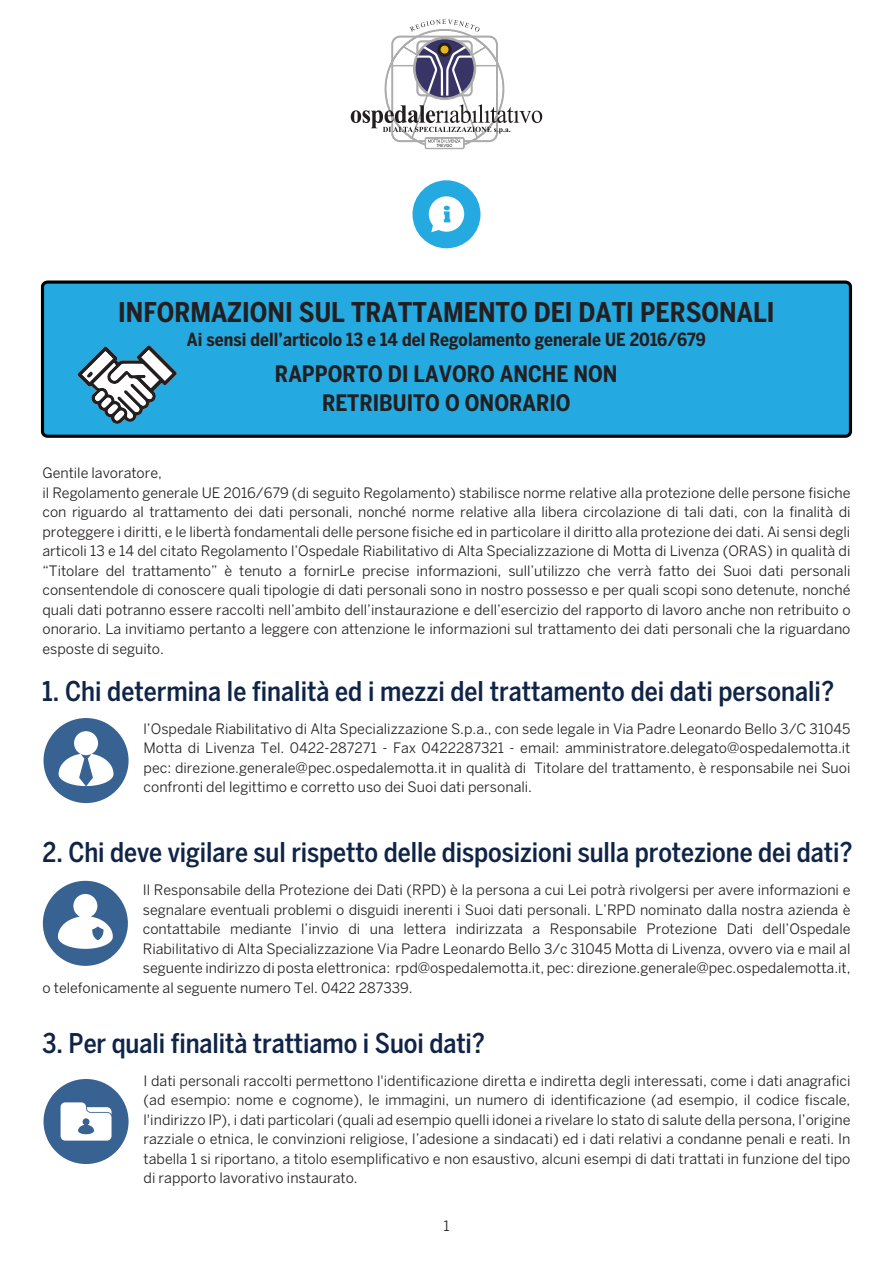
<style>
.page{position:relative;width:893px;height:1263px;background:#fff}
.page>*{position:absolute;margin:0;border:0;box-sizing:border-box;transform-origin:0 0}
.t1{font:500 condensed 27px "Benton Sans";letter-spacing:-.005em;color:#0f2447}
.t2{font:700 condensed 27px "Benton Sans";color:#231f20}
.t3{font:700 condensed 22.5px/28.5px "Benton Sans";color:#231f20;text-align:center}
.t4{font:700 condensed 18px "Benton Sans";color:#231f20}
.t5{font:14.25px/19.5px "Benton Sans";letter-spacing:-.005em;color:#231f20;text-align:justify}
</style>
<div class="page">
<div style="left:412px;top:180px;width:68px;height:68px;background:#24aae1;border-radius:50%"></div>
<div style="left:429px;top:196px;width:35px;height:36px;background:#fff;border-radius:50%"></div>
<svg style="left:431px;top:206px;width:19px;height:26px"></svg>
<svg style="left:351px;top:19px;width:191px;height:130px"></svg>
<div style="left:43px;top:282px;width:807px;height:154px;background:#24aae1;border-radius:5px"></div>
<div style="left:41px;top:280px;width:811px;height:158px;border:3px solid #000001;border-radius:5px"></div>
<div style="left:44px;top:718px;width:85px;height:85px;background:#386292;border-radius:50%"></div>
<svg style="left:59px;top:731px;width:54px;height:55px"></svg>
<div style="left:43px;top:881px;width:85px;height:85px;background:#386292;border-radius:50%"></div>
<svg style="left:58px;top:894px;width:55px;height:55px"></svg>
<svg style="left:77px;top:345px;width:100px;height:79px"></svg>
<div style="left:44px;top:1079px;width:85px;height:85px;background:#386292;border-radius:50%"></div>
<svg style="left:61px;top:1102px;width:51px;height:38px;background:#dae1ea"></svg>
<h1 class="t2" style="left:118px;top:297px;width:658px">INFORMAZIONI SUL TRATTAMENTO DEI DATI PERSONALI</h1>
<p class="t4" style="left:187px;top:329px;width:520px">Ai sensi dell’articolo 13 e 14 del Regolamento generale UE 2016/679</p>
<h2 class="t3" style="left:275px;top:360px;width:344px">RAPPORTO DI LAVORO ANCHE NON<br>RETRIBUITO O ONORARIO</h2>
<p class="t5" style="left:43px;top:463px;width:809px;text-align:left">Gentile lavoratore,<br>il Regolamento generale UE 2016/679 (di seguito Regolamento) stabilisce norme relative alla protezione delle persone fisiche con riguardo al trattamento dei dati personali, nonché norme relative alla libera circolazione di tali dati, con la finalità di proteggere i diritti, e le libertà fondamentali delle persone fisiche ed in particolare il diritto alla protezione dei dati. Ai sensi degli articoli 13 e 14 del citato Regolamento l’Ospedale Riabilitativo di Alta Specializzazione di Motta di Livenza (ORAS) in qualità di “Titolare del trattamento” è tenuto a fornirLe precise informazioni, sull’utilizzo che verrà fatto dei Suoi dati personali consentendole di conoscere quali tipologie di dati personali sono in nostro possesso e per quali scopi sono detenute, nonché quali dati potranno essere raccolti nell’ambito dell’instaurazione e dell’esercizio del rapporto di lavoro anche non retribuito o onorario. La invitiamo pertanto a leggere con attenzione le informazioni sul trattamento dei dati personali che la riguardano esposte di seguito.</p>
<h1 class="t1" style="left:42px;top:675px;width:793px">1. Chi determina le finalità ed i mezzi del trattamento dei dati personali?</h1>
<p class="t5" style="left:144px;top:718px;width:708px">l’Ospedale Riabilitativo di Alta Specializzazione S.p.a., con sede legale in Via Padre Leonardo Bello 3/C 31045<br>Motta di Livenza Tel. 0422-287271 - Fax 0422287321 - email: amministratore.delegato@ospedalemotta.it pec: direzione.generale@pec.ospedalemotta.it in qualità di Titolare del trattamento, è responsabile nei Suoi confronti del legittimo e corretto uso dei Suoi dati personali.</p>
<h1 class="t1" style="left:43px;top:836px;width:811px">2. Chi deve vigilare sul rispetto delle disposizioni sulla protezione dei dati?</h1>
<p class="t5" style="left:143px;top:880px;width:709px">Il Responsabile della Protezione dei Dati (RPD) è la persona a cui Lei potrà rivolgersi per avere informazioni e</p>
<p class="t5" style="left:143px;top:899px;width:709px">segnalare eventuali problemi o disguidi inerenti i Suoi dati personali. L’RPD nominato dalla nostra azienda è</p>
<p class="t5" style="left:143px;top:919px;width:709px">contattabile mediante l’invio di una lettera indirizzata a Responsabile Protezione Dati dell’Ospedale</p>
<p class="t5" style="left:143px;top:938px;width:709px">Riabilitativo di Alta Specializzazione Via Padre Leonardo Bello 3/c 31045 Motta di Livenza, ovvero via e mail al</p>
<p class="t5" style="left:143px;top:958px;width:709px">seguente indirizzo di posta elettronica: rpd@ospedalemotta.it, pec: direzione.generale@pec.ospedalemotta.it,</p>
<p class="t5" style="left:43px;top:977px;width:372px">o telefonicamente al seguente numero Tel. 0422 287339.</p>
<h1 class="t1" style="left:43px;top:1027px;width:444px">3. Per quali finalità trattiamo i Suoi dati?</h1>
<p class="t5" style="left:144px;top:1070px;width:708px">I dati personali raccolti permettono l'identificazione diretta e indiretta degli interessati, come i dati anagrafici (ad esempio: nome e cognome), le immagini, un numero di identificazione (ad esempio, il codice fiscale, l'indirizzo IP), i dati particolari (quali ad esempio quelli idonei a rivelare lo stato di salute della persona, l’origine razziale o etnica, le convinzioni religiose, l’adesione a sindacati) ed i dati relativi a condanne penali e reati. In tabella 1 si riportano, a titolo esemplificativo e non esaustivo, alcuni esempi di dati trattati in funzione del tipo di rapporto lavorativo instaurato.</p>
<p class="t5" style="left:443px;top:1216px;width:8px">1</p>
</div>
